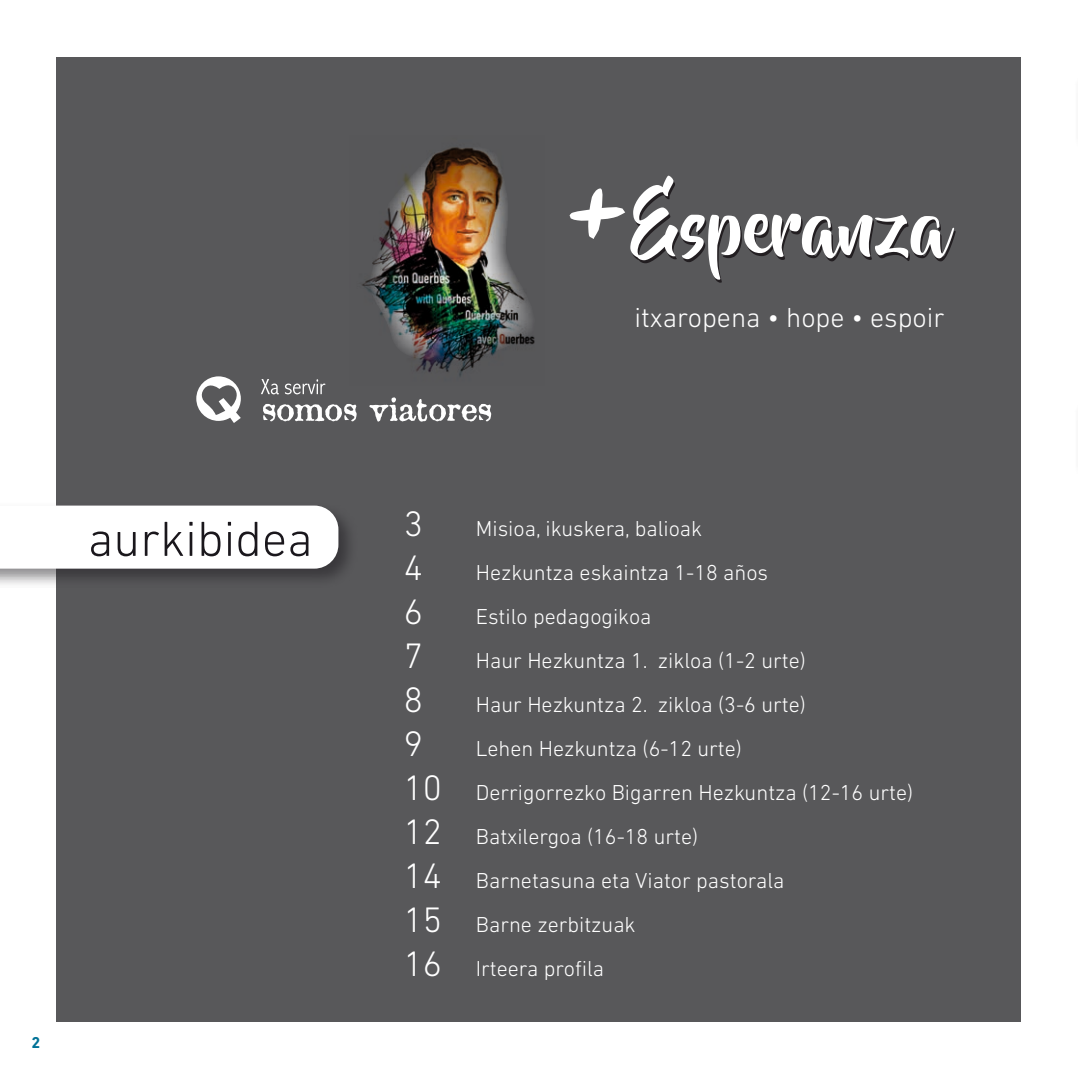
<style>
.page{position:relative;width:1078px;height:1078px;background:#fff}
.page>*{position:absolute;margin:0;border:0;box-sizing:border-box;transform-origin:0 0}
.t1{font:300 50px "DIN Next LT Pro";color:#1a171c}
.t2{font:300 36px "DIN Next LT Pro";color:#fff}
.t3{font:300 28px "DIN Next LT Pro";color:#fff}
.t4{font:300 22px "DIN Next LT Pro";color:#fff}
.t5{font:700 16px "DIN Next LT Pro";color:#007297}
.s1{font-size:36px}
</style>
<div class="page">
<div style="left:57px;top:57px;width:963px;height:963px;background:#58585a"></div>
<svg style="left:196px;top:376px;width:45px;height:47px"></svg>
<svg style="left:263px;top:404px;width:94px;height:17px"></svg>
<svg style="left:369px;top:397px;width:122px;height:25px"></svg>
<svg style="left:261px;top:379px;width:18px;height:15px"></svg>
<svg style="left:285px;top:379px;width:40px;height:15px"></svg>
<img style="left:362px;top:147px;width:173px;height:230px">
<svg style="left:569px;top:176px;width:386px;height:106px"></svg>
<div style="left:0;top:501px;width:359px;height:87px;background:#1a171c;opacity:.5"></div>
<div style="left:0;top:505px;width:338px;height:63px;background:#fff"></div>
<p class="t1" style="left:88px;top:510px;width:226px">aurkibidea</p>
<p class="t5" style="left:32px;top:1032px;width:10px">2</p>
<p class="t3" style="left:634px;top:302px;width:311px">itxaropena • hope • espoir</p>
<p class="t2" style="left:403px;top:502px;width:21px">3</p>
<p class="t4" style="left:475px;top:515px;width:228px">Misioa, ikuskera, balioak</p>
<p class="t2" style="left:403px;top:546px;width:21px">4</p>
<p class="t4" style="left:475px;top:559px;width:294px">Hezkuntza eskaintza 1-18 años</p>
<p class="t2" style="left:403px;top:590px;width:21px">6</p>
<p class="t4" style="left:475px;top:603px;width:177px">Estilo pedagogikoa</p>
<p class="t2" style="left:403px;top:634px;width:21px">7</p>
<p class="t4" style="left:475px;top:647px;width:331px">Haur Hezkuntza 1. zikloa (1-2 urte)</p>
<p class="t2" style="left:403px;top:678px;width:21px">8</p>
<p class="t4" style="left:475px;top:691px;width:331px">Haur Hezkuntza 2. zikloa (3-6 urte)</p>
<p class="t2" style="left:403px;top:722px;width:21px">9</p>
<p class="t4" style="left:475px;top:735px;width:267px">Lehen Hezkuntza (6-12 urte)</p>
<p class="t4" style="left:403px;top:779px;width:511px"><span class="s1">10</span> Derrigorrezko Bigarren Hezkuntza (12-16 urte)</p>
<p class="t4" style="left:403px;top:823px;width:296px"><span class="s1">12</span> Batxilergoa (16-18 urte)</p>
<p class="t4" style="left:403px;top:867px;width:382px"><span class="s1">14</span> Barnetasuna eta Viator pastorala</p>
<p class="t4" style="left:403px;top:911px;width:233px"><span class="s1">15</span> Barne zerbitzuak</p>
<p class="t4" style="left:403px;top:955px;width:202px"><span class="s1">16</span> Irteera profila</p>
</div>
